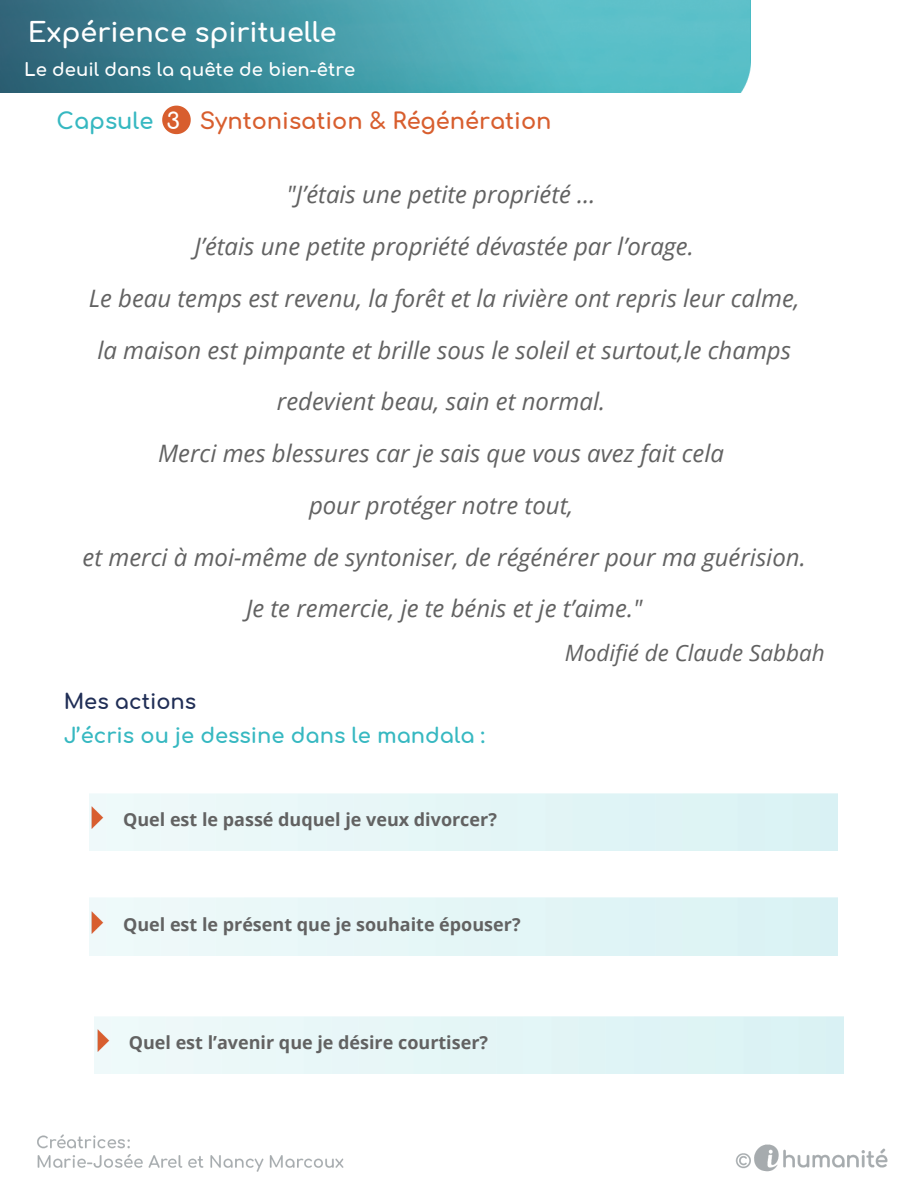
<style>
.page{position:relative;width:918px;height:1188px;background:#fff}
.page>*{position:absolute;margin:0;border:0;box-sizing:border-box;transform-origin:0 0}
.t1{font:700 27px "Comfortaa";color:#fff}
.t2{font:italic 24px/51.8px "Open Sans";color:#626262;text-align:center}
.t3{font:700 22.5px "Comfortaa";color:#d85e2e}
.t4{font:italic 22.5px "Open Sans";color:#626262}
.t5{font:700 21px "Comfortaa";color:#36b8c1}
.t6{font:700 21px "Comfortaa";color:#202e56}
.t7{font:700 18px "Open Sans";color:#626262}
.t8{font:700 18px "Comfortaa";color:#fff}
.s1{color:#36b8c1}
.s2{color:#fff}
</style>
<div class="page">
<svg style="left:162px;top:106px;width:29px;height:28px"></svg>
<img style="left:37px;top:1134px;width:851px;height:38px">
<img style="left:0;top:0;width:751px;height:92px">
<img style="left:89px;top:804px;width:22px;height:27px">
<img style="left:89px;top:908px;width:22px;height:27px">
<img style="left:94px;top:1027px;width:22px;height:27px">
<p class="t1" style="left:28px;top:19px;width:311px">Expérience spirituelle</p>
<p class="t8" style="left:24px;top:60px;width:332px">Le deuil dans la quête de bien-être</p>
<p class="t3" style="left:57px;top:109px;width:497px"><span class="s1">Capsule</span> <span class="s2">3</span> Syntonisation &amp; Régénération</p>
<p class="t2" style="left:83px;top:168px;width:725px">"J’étais une petite propriété …<br>J’étais une petite propriété dévastée par l’orage.<br>Le beau temps est revenu, la forêt et la rivière ont repris leur calme, la maison est pimpante et brille sous le soleil et surtout,le champs redevient beau, sain et normal.<br>Merci mes blessures car je sais que vous avez fait cela<br>pour protéger notre tout,<br>et merci à moi-même de syntoniser, de régénérer pour ma guérision.<br>Je te remercie, je te bénis et je t’aime."</p>
<p class="t4" style="left:565px;top:637px;width:261px">Modifié de Claude Sabbah</p>
<p class="t6" style="left:64px;top:690px;width:134px">Mes actions</p>
<p class="t5" style="left:64px;top:725px;width:423px">J’écris ou je dessine dans le mandala :</p>
<p class="t7" style="left:123px;top:807px;width:375px">Quel est le passé duquel je veux divorcer?</p>
<p class="t7" style="left:123px;top:911px;width:399px">Quel est le présent que je souhaite épouser?</p>
<p class="t7" style="left:129px;top:1030px;width:361px">Quel est l’avenir que je désire courtiser?</p>
</div>
